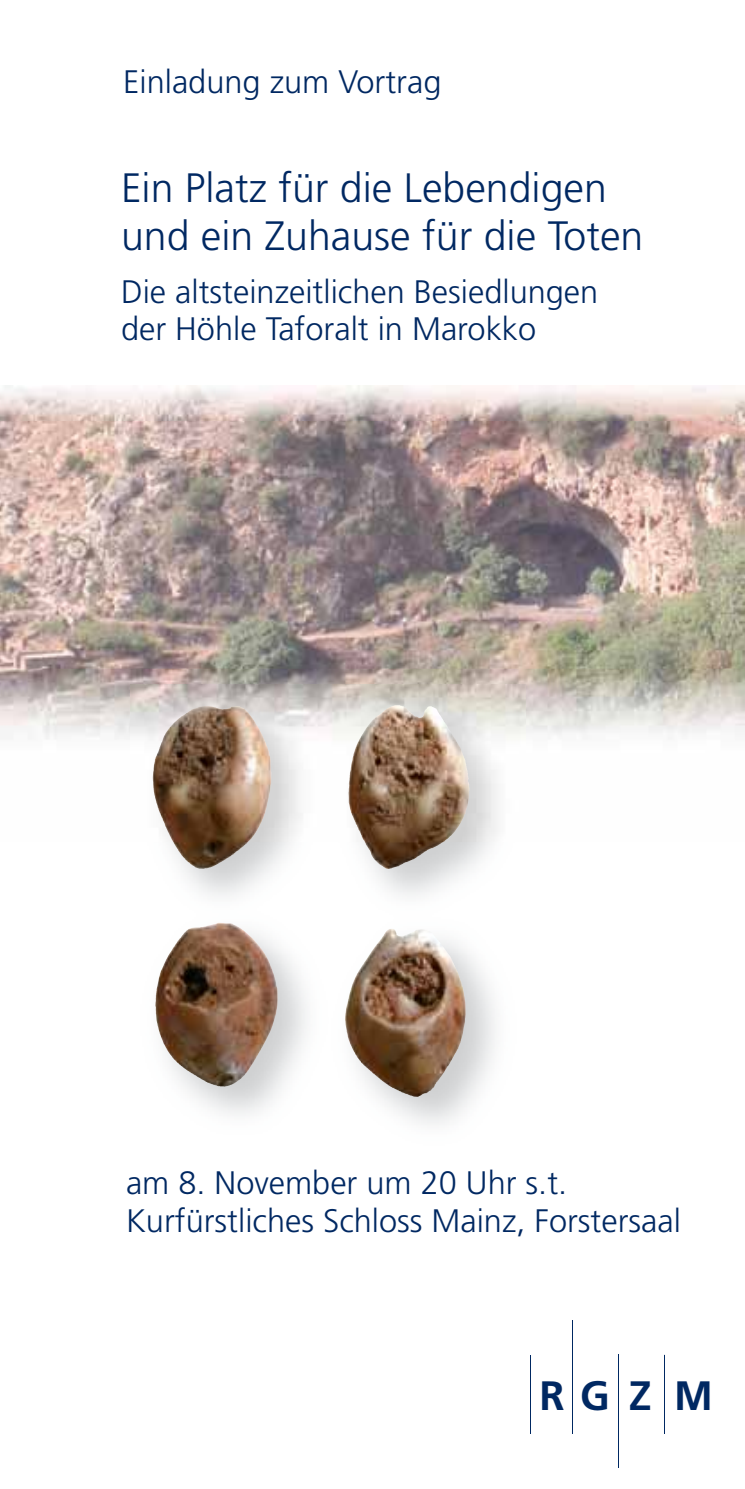
<style>
.page{position:relative;width:745px;height:1489px;background:#fff}
.page>*{position:absolute;margin:0;border:0;box-sizing:border-box;transform-origin:0 0}
.t1{font:300 41px/47.5px "Frutiger LT";color:#002862}
.t2{font:700 41px "Frutiger LT";color:#002862}
.t3{font:300 32.5px/37.5px "Frutiger LT";color:#002862}
</style>
<div class="page">
<img style="left:0;top:385px;width:744px;height:354px">
<hr style="left:664px;top:1354px;width:1px;height:79px;background:#002862">
<hr style="left:572px;top:1320px;width:1px;height:113px;background:#002862">
<hr style="left:617px;top:1354px;width:1px;height:113px;background:#002862">
<hr style="left:529px;top:1354px;width:1px;height:79px;background:#002862">
<img style="left:131px;top:684px;width:394px;height:441px">
<img style="left:348px;top:705px;width:49px;height:139px">
<p class="t3" style="left:123px;top:63px;width:319px">Einladung zum Vortrag</p>
<p class="t1" style="left:121px;top:165px;width:523px">Ein Platz für die Lebendigen und ein Zuhause für die Toten</p>
<p class="t3" style="left:121px;top:273px;width:478px">Die altsteinzeitlichen Besiedlungen der Höhle Taforalt in Marokko</p>
<p class="t3" style="left:126px;top:1164px;width:556px">am 8. November um 20 Uhr s.t.<br>Kurfürstliches Schloss Mainz, Forstersaal</p>
<p class="t2" style="left:539px;top:1371px;width:175px">RGZM</p>
</div>
